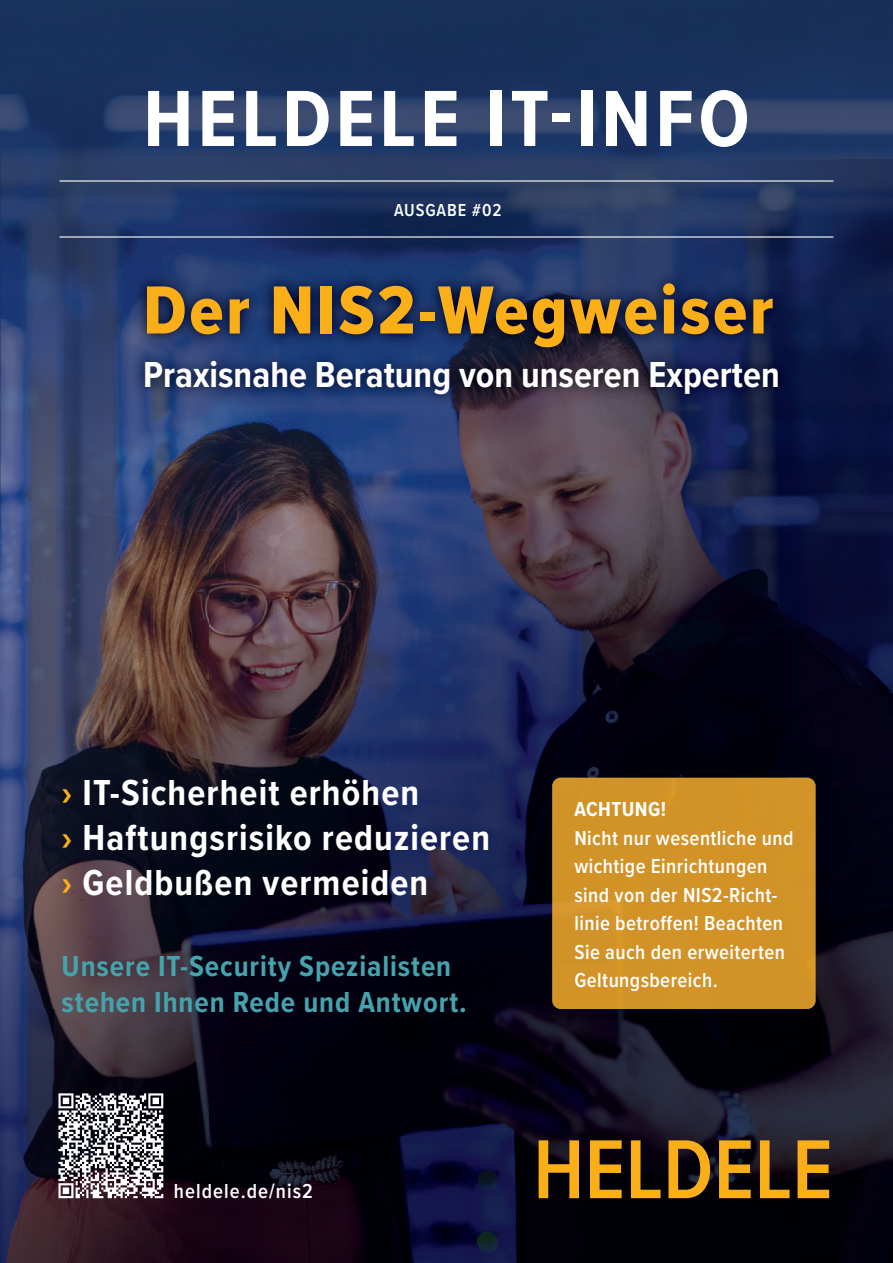
<style>
.page{position:relative;width:893px;height:1263px;background:#fff}
.page>*{position:absolute;margin:0;border:0;box-sizing:border-box;transform-origin:0 0}
.t1{font:700 82.5px "Proxima Nova Cond";letter-spacing:.05em;color:#fff}
.t2{font:70.5px "Proxima Nova Cond Extrabld";letter-spacing:.04em;color:#faaf18}
.t3{font:700 37.5px/45px "Proxima Nova Cond";letter-spacing:.03em;color:#fff}
.t4{font:700 37.5px "Proxima Nova Cond";color:#fff}
.t5{font:700 30px/36px "Proxima Nova Cond";letter-spacing:.03em;color:#45a3ad}
.t6{font:600 21px/28.5px "Proxima Nova Cond";letter-spacing:.02em;color:#fff}
.t7{font:600 21px "Proxima Nova Cond";letter-spacing:.05em;color:#fff}
.t8{font:600 18px "Proxima Nova Cond";letter-spacing:.05em;color:#fff}
.s1{color:#faaf18}
.s2{font-weight:700}
</style>
<div class="page">
<img style="left:840px;top:0;width:53px;height:1263px">
<img style="left:0;top:0;width:840px;height:148px">
<img style="left:0;top:148px;width:735px;height:12px">
<img style="left:735px;top:148px;width:105px;height:12px">
<img style="left:892px;top:160px;width:1px;height:1103px">
<img style="left:0;top:160px;width:210px;height:159px">
<img style="left:210px;top:160px;width:420px;height:110px">
<img style="left:630px;top:160px;width:210px;height:159px">
<img style="left:0;top:319px;width:157px;height:212px">
<img style="left:787px;top:319px;width:53px;height:944px">
<img style="left:157px;top:408px;width:630px;height:123px">
<img style="left:0;top:531px;width:630px;height:160px">
<img style="left:630px;top:531px;width:157px;height:247px">
<img style="left:0;top:691px;width:420px;height:572px">
<img style="left:420px;top:691px;width:157px;height:425px">
<img style="left:577px;top:691px;width:53px;height:87px">
<img style="left:577px;top:1009px;width:210px;height:107px">
<img style="left:420px;top:1116px;width:367px;height:147px">
<img style="left:131px;top:270px;width:660px;height:138px">
<div style="left:552px;top:778px;width:264px;height:231px;background:#d19327"></div>
<svg style="left:539px;top:1140px;width:40px;height:58px;background:#8d6315"></svg>
<svg style="left:590px;top:1140px;width:32px;height:58px;background:#956812"></svg>
<svg style="left:631px;top:1140px;width:29px;height:58px;background:#6c4a11"></svg>
<svg style="left:668px;top:1140px;width:42px;height:58px;background:#8c6215"></svg>
<svg style="left:719px;top:1140px;width:32px;height:58px;background:#966a15"></svg>
<svg style="left:760px;top:1140px;width:30px;height:58px;background:#745219"></svg>
<svg style="left:797px;top:1140px;width:32px;height:58px;background:#9c6e18"></svg>
<hr style="left:60px;top:180px;width:773px;height:2px;background:#fff">
<hr style="left:60px;top:236px;width:773px;height:2px;background:#fff">
<svg style="left:58px;top:1093px;width:105px;height:105px"></svg>
<p class="t1" style="left:143px;top:58px;width:608px">HELDELE IT-INFO</p>
<p class="t8" style="left:394px;top:197px;width:109px">AUSGABE #02</p>
<p class="t2" style="left:143px;top:258px;width:632px">Der NIS2-Wegweiser</p>
<p class="t4" style="left:143px;top:347px;width:638px">Praxisnahe Beratung von unseren Experten</p>
<p class="t3" style="left:62px;top:769px;width:430px"><span class="s1">›</span> IT-Sicherheit erhöhen<br><span class="s1">›</span> Haftungsrisiko reduzieren <span class="s1">›</span> Geldbußen vermeiden</p>
<p class="t5" style="left:62px;top:947px;width:407px">Unsere IT-Security Spezialisten stehen Ihnen Rede und Antwort.</p>
<p class="t7" style="left:174px;top:1176px;width:140px">heldele.de/nis2</p>
<p class="t6" style="left:574px;top:794px;width:220px"><span class="s2">ACHTUNG!<br></span>Nicht nur wesentliche und wichtige Einrichtungen sind von der NIS2-Richt&shy;linie betroffen! Beachten<br>Sie auch den erweiterten<br>Geltungsbereich.</p>
</div>
